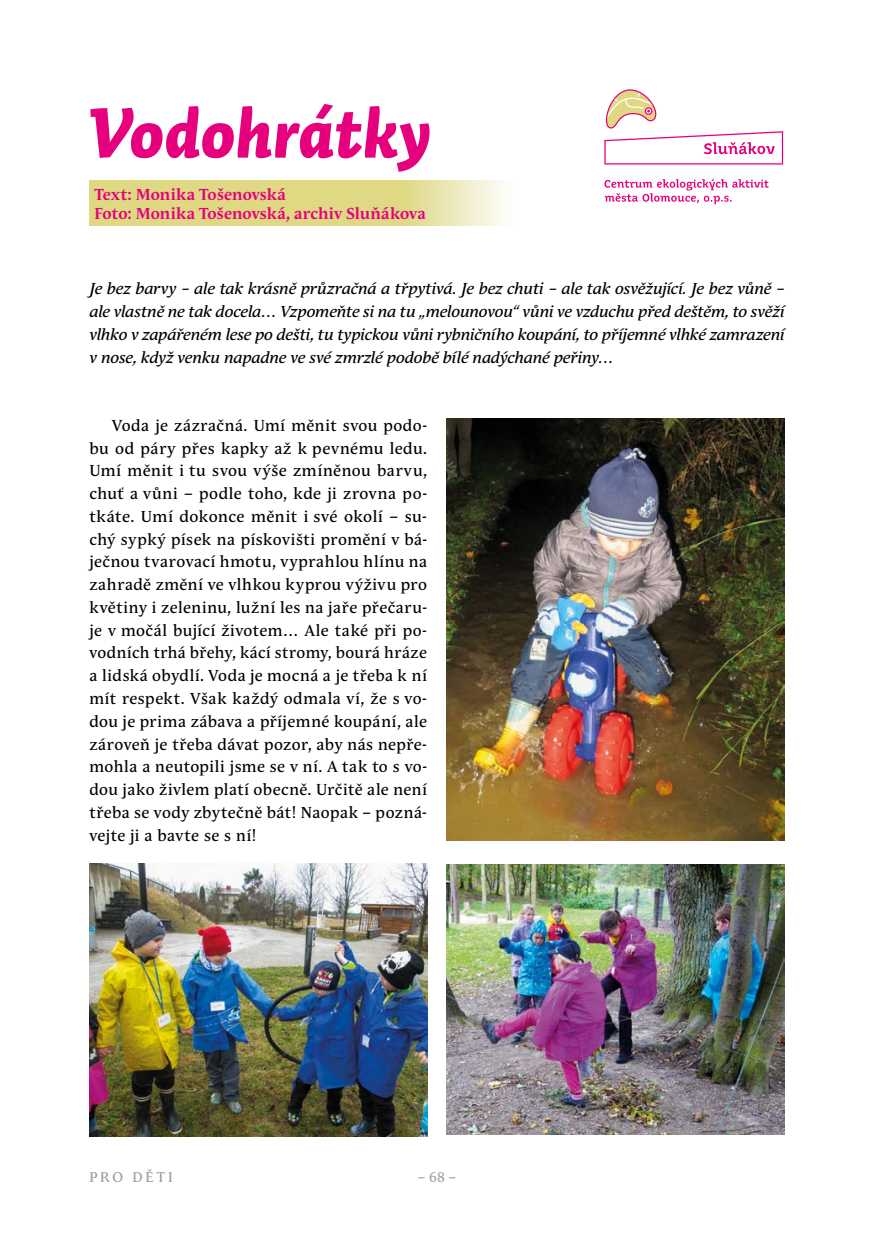
<style>
.page{position:relative;width:874px;height:1241px;background:#fff}
.page>*{position:absolute;margin:0;border:0;box-sizing:border-box;transform-origin:0 0}
.t1{font:70px "Auto 2 Black Italic LF";letter-spacing:-.005em;color:#e6007d}
.t2{font:15.75px/22.8px "Andulka Text Pro";letter-spacing:.03em;color:#000;text-align:justify}
.t3{font:italic 15.75px/22.8px "Andulka Text Pro";letter-spacing:-.01em;color:#000;text-align:justify}
.t4{font:700 15.75px/19.2px "Andulka Text Pro";letter-spacing:.005em;color:#e6007d}
.t5{font:14px "Andulka Text Pro";letter-spacing:.195em;color:#9d9d9c}
</style>
<div class="page">
<svg style="left:89px;top:180px;width:415px;height:46px;background:#e2dd91"></svg>
<img style="left:89px;top:863px;width:338px;height:273px">
<img style="left:446px;top:864px;width:338px;height:270px">
<img style="left:446px;top:418px;width:338px;height:422px">
<svg style="left:604px;top:89px;width:178px;height:75px"></svg>
<svg style="left:604px;top:179px;width:164px;height:25px"></svg>
<h1 class="t1" style="left:89px;top:87px;width:343px">Vodohrátky</h1>
<p class="t4" style="left:94px;top:184px;width:333px">Text: Monika Tošenovská<br>Foto: Monika Tošenovská, archiv Sluňákova</p>
<p class="t3" style="left:89px;top:277px;width:696px">Je bez barvy – ale tak krásně průzračná a třpytivá. Je bez chuti – ale tak osvěžující. Je bez vůně – ale vlastně ne tak docela… Vzpomeňte si na tu „melounovou“ vůni ve vzduchu před deštěm, to svěží vlhko v zapářeném lese po dešti, tu typickou vůni rybničního koupání, to příjemné vlhké zamrazení v nose, když venku napadne ve své zmrzlé podobě bílé nadýchané peřiny…</p>
<p class="t2" style="left:89px;top:414px;width:339px;text-indent:23px">Voda je zázračná. Umí měnit svou podo&shy;bu od páry přes kapky až k pevnému ledu.<br>Umí měnit i tu svou výše zmíněnou barvu, chuť a vůni – podle toho, kde ji zrovna po&shy;tkáte. Umí dokonce měnit i své okolí – su&shy;chý sypký písek na pískovišti promění v bá&shy;ječnou tvarovací hmotu, vyprahlou hlínu na zahradě změní ve vlhkou kyprou výživu pro květiny i zeleninu, lužní les na jaře přečaru&shy;je v močál bující životem… Ale také při po&shy;vodních trhá břehy, kácí stromy, bourá hráze a lidská obydlí. Voda je mocná a je třeba k ní mít respekt. Však každý odmala ví, že s vo&shy;dou je prima zábava a příjemné koupání, ale zároveň je třeba dávat pozor, aby nás nepře&shy;mohla a neutopili jsme se v ní. A tak to s vo&shy;dou jako živlem platí obecně. Určitě ale není třeba se vody zbytečně bát! Naopak – pozná&shy;vejte ji a bavte se s ní!</p>
<p class="t5" style="left:89px;top:1168px;width:85px">PRO DĚTI</p>
<p class="t5" style="left:417px;top:1168px;width:40px">– 68 –</p>
</div>
